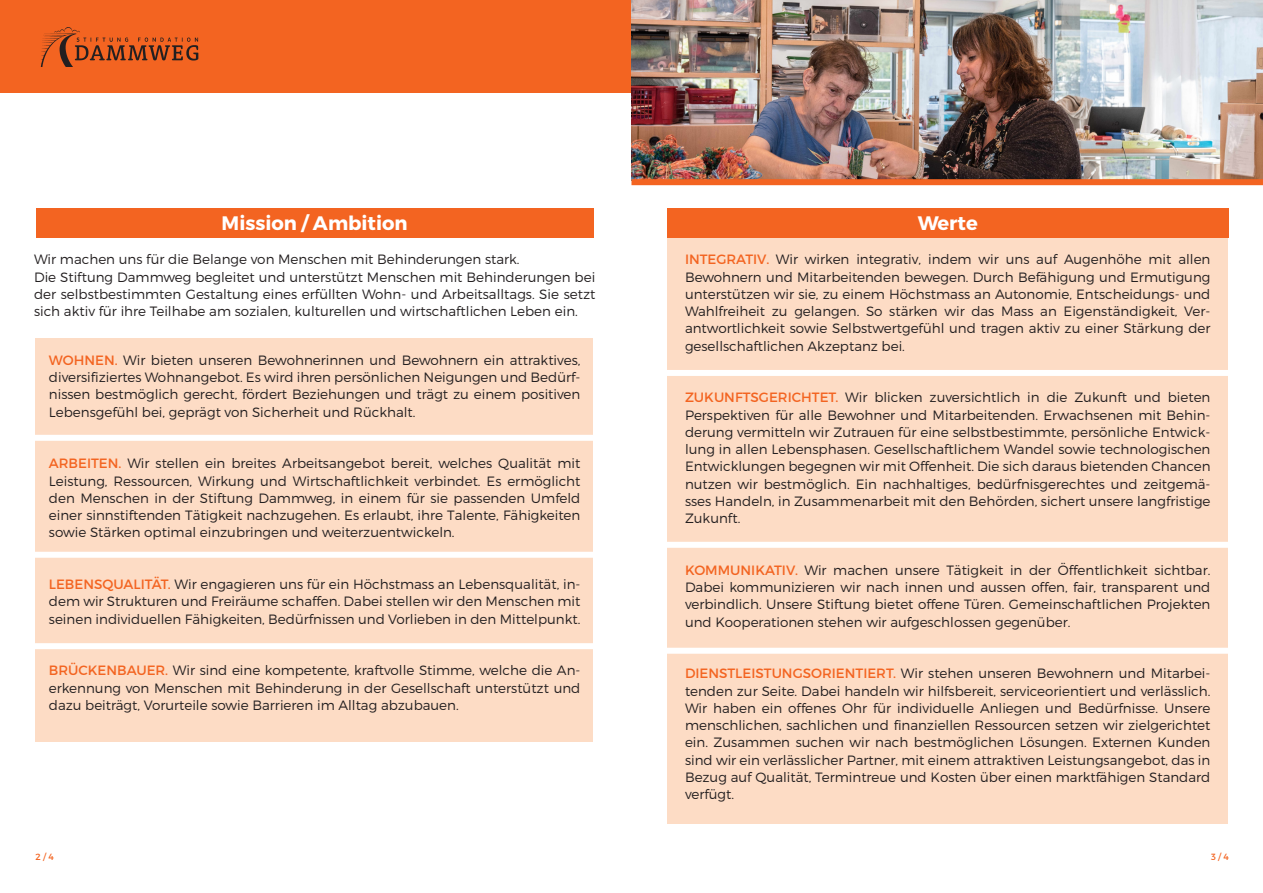
<style>
.page{position:relative;width:1263px;height:893px;background:#fff}
.page>*{position:absolute;margin:0;border:0;box-sizing:border-box;transform-origin:0 0}
.t1{font:700 19.5px "Montserrat";color:#fff}
.t2{font:300 13.5px/17.2px "Montserrat";color:#231f20;text-align:justify}
.t3{font:9px "Montserrat";color:#f36421}
.s1{font-weight:400;color:#f36421}
</style>
<div class="page">
<div style="left:36px;top:338px;width:557px;height:404px;background:#fddcc5"></div>
<div style="left:36px;top:208px;width:557px;height:30px;background:#f36421"></div>
<div style="left:17px;top:435px;width:600px;height:6px;background:#fff"></div>
<div style="left:17px;top:552px;width:600px;height:6px;background:#fff"></div>
<div style="left:17px;top:643px;width:600px;height:6px;background:#fff"></div>
<div style="left:668px;top:238px;width:560px;height:586px;background:#fddcc5"></div>
<div style="left:668px;top:208px;width:561px;height:30px;background:#f36421"></div>
<div style="left:631px;top:370px;width:632px;height:6px;background:#fff"></div>
<div style="left:631px;top:542px;width:632px;height:6px;background:#fff"></div>
<div style="left:631px;top:648px;width:632px;height:6px;background:#fff"></div>
<div style="left:0;top:0;width:631px;height:92px;background:#f36421"></div>
<img style="left:631px;top:0;width:632px;height:179px">
<div style="left:631px;top:179px;width:632px;height:6px;background:#f36421"></div>
<img style="left:40px;top:27px;width:159px;height:40px">
<h1 class="t1" style="left:222px;top:211px;width:188px">Mission / Ambition</h1>
<p class="t2" style="left:34px;top:251px;width:563px;text-align:left">Wir machen uns für die Belange von Menschen mit Behinderungen stark.<br>Die Stiftung Dammweg begleitet und unterstützt Menschen mit Behinderungen bei der selbstbestimmten Gestaltung eines erfüllten Wohn- und Arbeitsalltags. Sie setzt sich aktiv für ihre Teilhabe am sozialen, kulturellen und wirtschaftlichen Leben ein.</p>
<p class="t2" style="left:49px;top:351px;width:533px"><span class="s1">WOHNEN.</span> Wir bieten unseren Bewohnerinnen und Bewohnern ein attraktives, diversifiziertes Wohnangebot. Es wird ihren persönlichen Neigungen und Bedürf&shy;nissen bestmöglich gerecht, fördert Beziehungen und trägt zu einem positiven Lebensgefühl bei, geprägt von Sicherheit und Rückhalt.</p>
<p class="t2" style="left:49px;top:455px;width:533px"><span class="s1">ARBEITEN.</span> Wir stellen ein breites Arbeitsangebot bereit, welches Qualität mit Leistung, Ressourcen, Wirkung und Wirtschaftlichkeit verbindet. Es ermöglicht den Menschen in der Stiftung Dammweg, in einem für sie passenden Umfeld einer sinnstiftenden Tätigkeit nachzugehen. Es erlaubt, ihre Talente, Fähigkeiten sowie Stärken optimal einzubringen und weiterzuentwickeln.</p>
<p class="t2" style="left:49px;top:576px;width:533px"><span class="s1">LEBENSQUALITÄT.</span> Wir engagieren uns für ein Höchstmass an Lebensqualität, in&shy;dem wir Strukturen und Freiräume schaffen. Dabei stellen wir den Menschen mit seinen individuellen Fähigkeiten, Bedürfnissen und Vorlieben in den Mittelpunkt.</p>
<p class="t2" style="left:49px;top:662px;width:533px"><span class="s1">BRÜCKENBAUER.</span> Wir sind eine kompetente, kraftvolle Stimme, welche die An&shy;erkennung von Menschen mit Behinderung in der Gesellschaft unterstützt und dazu beiträgt, Vorurteile sowie Barrieren im Alltag abzubauen.</p>
<p class="t3" style="left:36px;top:851px;width:20px">2 / 4</p>
<h1 class="t1" style="left:918px;top:211px;width:62px">Werte</h1>
<p class="t2" style="left:685px;top:251px;width:527px"><span class="s1">INTEGRATIV.</span> Wir wirken integrativ, indem wir uns auf Augenhöhe mit allen Bewohnern und Mitarbeitenden bewegen. Durch Befähigung und Ermutigung unterstützen wir sie, zu einem Höchstmass an Autonomie, Entscheidungs- und Wahlfreiheit zu gelangen. So stärken wir das Mass an Eigenständigkeit, Ver&shy;antwortlichkeit sowie Selbstwertgefühl und tragen aktiv zu einer Stärkung der gesellschaftlichen Akzeptanz bei.</p>
<p class="t2" style="left:685px;top:389px;width:527px"><span class="s1">ZUKUNFTSGERICHTET.</span> Wir blicken zuversichtlich in die Zukunft und bieten Perspektiven für alle Bewohner und Mitarbeitenden. Erwachsenen mit Behin&shy;derung vermitteln wir Zutrauen für eine selbstbestimmte, persönliche Entwick&shy;lung in allen Lebensphasen. Gesellschaftlichem Wandel sowie technologischen Entwicklungen begegnen wir mit Offenheit. Die sich daraus bietenden Chancen nutzen wir bestmöglich. Ein nachhaltiges, bedürfnisgerechtes und zeitgemä&shy;sses Handeln, in Zusammenarbeit mit den Behörden, sichert unsere langfristige Zukunft.</p>
<p class="t2" style="left:685px;top:561px;width:527px"><span class="s1">KOMMUNIKATIV.</span> Wir machen unsere Tätigkeit in der Öffentlichkeit sichtbar.<br>Dabei kommunizieren wir nach innen und aussen offen, fair, transparent und verbindlich. Unsere Stiftung bietet offene Türen. Gemeinschaftlichen Projekten und Kooperationen stehen wir aufgeschlossen gegenüber.</p>
<p class="t2" style="left:685px;top:665px;width:527px"><span class="s1">DIENSTLEISTUNGSORIENTIERT.</span> Wir stehen unseren Bewohnern und Mitarbei&shy;tenden zur Seite. Dabei handeln wir hilfsbereit, serviceorientiert und verlässlich.<br>Wir haben ein offenes Ohr für individuelle Anliegen und Bedürfnisse. Unsere menschlichen, sachlichen und finanziellen Ressourcen setzen wir zielgerichtet ein. Zusammen suchen wir nach bestmöglichen Lösungen. Externen Kunden sind wir ein verlässlicher Partner, mit einem attraktiven Leistungsangebot, das in Bezug auf Qualität, Termintreue und Kosten über einen marktfähigen Standard verfügt.</p>
<p class="t3" style="left:1211px;top:851px;width:19px">3 / 4</p>
</div>
